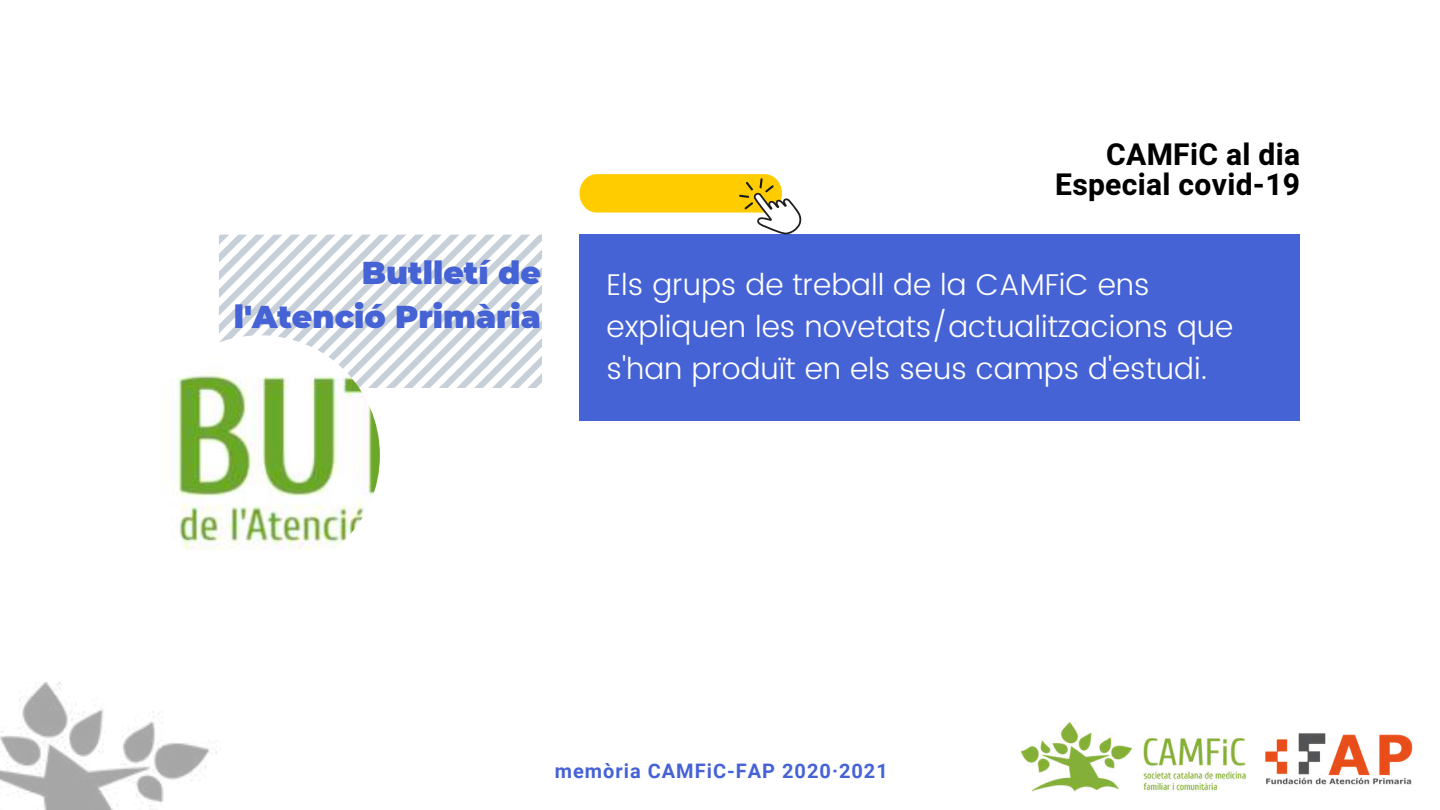
<style>
.page{position:relative;width:1440px;height:810px;background:#fff}
.page>*{position:absolute;margin:0;border:0;box-sizing:border-box;transform-origin:0 0}
.t1{font:900 31.5px/43.5px "Montserrat";color:#4663d5;text-align:right}
.t2{font:300 30px/42px "Poppins";color:#fff}
.t3{font:700 30px/30px "Heebo";letter-spacing:.01em;color:#000;text-align:right}
.t4{font:700 20px "Roboto";letter-spacing:.05em;color:#4663d5}
</style>
<div class="page">
<img style="left:0;top:682px;width:217px;height:128px">
<img style="left:1265px;top:733px;width:148px;height:52px">
<img style="left:1021px;top:723px;width:225px;height:68px">
<svg style="left:219px;top:235px;width:322px;height:153px"></svg>
<img style="left:140px;top:335px;width:240px;height:240px;border-radius:50%">
<div style="left:579px;top:235px;width:721px;height:186px;background:#4663d5"></div>
<svg style="left:579px;top:174px;width:223px;height:61px"></svg>
<p class="t1" style="left:234px;top:251px;width:309px">Butlletí de l'Atenció Primària</p>
<p class="t3" style="left:1055px;top:141px;width:246px">CAMFiC al dia<br>Especial covid-19</p>
<p class="t2" style="left:607px;top:263px;width:628px">Els grups de treball de la CAMFiC ens expliquen les novetats/actualitzacions que s'han produït en els seus camps d'estudi.</p>
<p class="t4" style="left:555px;top:759px;width:335px">memòria CAMFiC-FAP 2020·2021</p>
</div>
